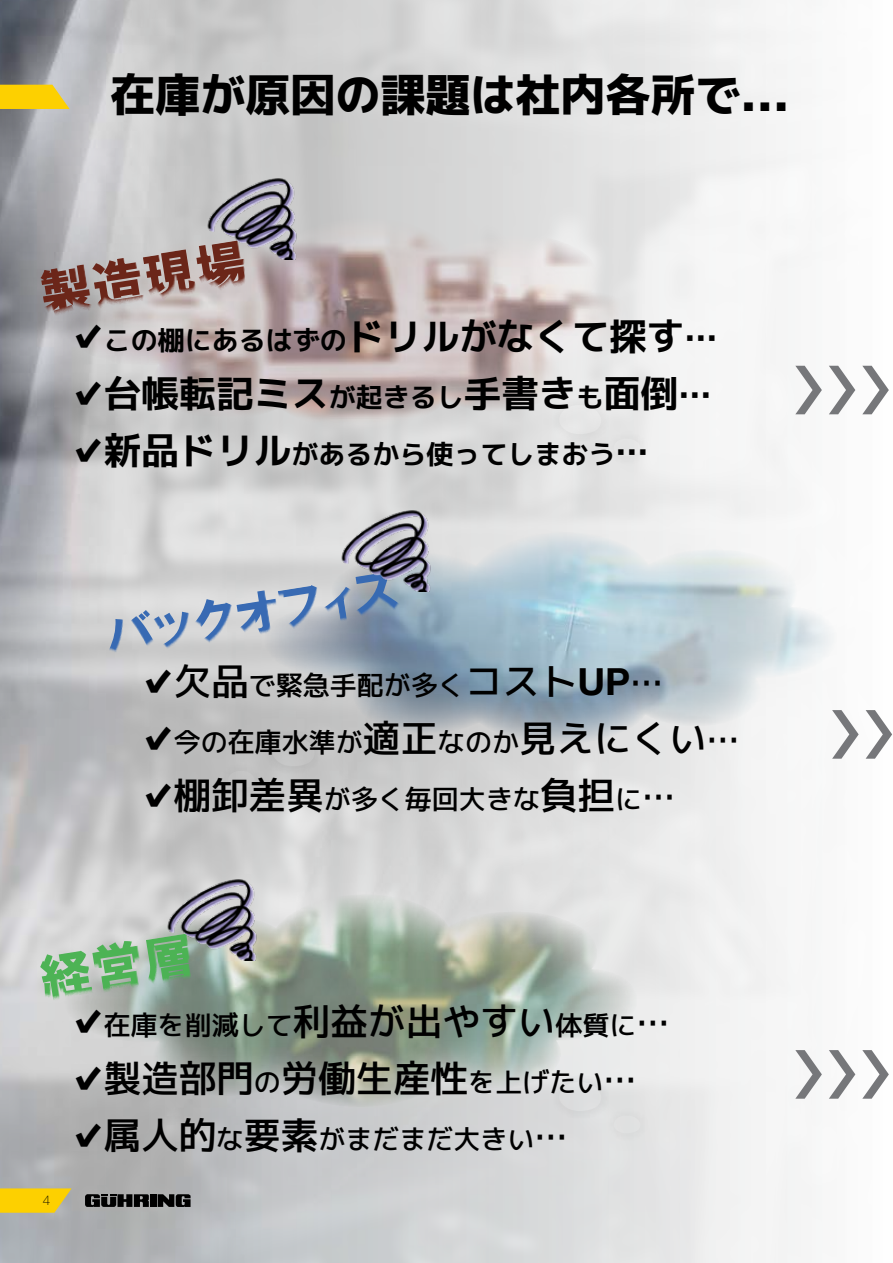
<style>
.page{position:relative;width:893px;height:1263px;background:#fff}
.page>*{position:absolute;margin:0;border:0;box-sizing:border-box;transform-origin:0 0}
.t1{font:52.5px "HGP Soei Kakugothic UB";color:#376ab3}
.t2{font:52.5px "HGP Soei Kakugothic UB";color:#6b2518}
.t3{font:45px "mplus 1 p heavy";color:#000}
.t4{font:37.5px "mplus 1 p bold";color:#000}
.t5{font:37.5px "mplus 1 p medium";color:#000}
.t6{font:27px "mplus 1 p medium";color:#000}
.t7{font:27px "mplus 1 p bold";color:#000}
.t8{font:100 13.5px "Helvetica Neue LTW1 G";color:#000}
.s1{font-size:33px}
.s2{font-size:37.5px}
.s3{font-size:27px}
.s4{font-family:"Helvetica Neue LTW1 G";font-weight:700;font-size:37.5px}
</style>
<div class="page">
<img style="left:0;top:0;width:872px;height:1263px">
<img style="left:62px;top:217px;width:577px;height:214px">
<div style="left:547px;top:389px;width:104px;height:77px;background:#e5e5e5"></div>
<img style="left:205px;top:176px;width:96px;height:83px">
<img style="left:262px;top:532px;width:577px;height:214px">
<svg style="left:217px;top:721px;width:113px;height:78px;background:#c1c1c1"></svg>
<img style="left:339px;top:508px;width:95px;height:83px">
<img style="left:62px;top:894px;width:577px;height:214px">
<svg style="left:547px;top:1065px;width:104px;height:78px;background:#dfe0e1"></svg>
<img style="left:164px;top:877px;width:96px;height:83px">
<svg style="left:761px;top:1050px;width:128px;height:49px"></svg>
<svg style="left:0;top:85px;width:70px;height:24px;background:#f5ce19"></svg>
<svg style="left:0;top:1188px;width:72px;height:25px;background:#f0ca1a"></svg>
<div style="left:150px;top:1194px;width:6px;height:13px;background:#000"></div>
<svg style="left:158px;top:1194px;width:33px;height:13px"></svg>
<svg style="left:85px;top:1194px;width:64px;height:13px"></svg>
<svg style="left:761px;top:366px;width:128px;height:48px"></svg>
<svg style="left:798px;top:710px;width:94px;height:49px"></svg>
<svg style="left:38px;top:933px;width:156px;height:69px;background:#bbc2be"></svg>
<h2 class="t3" style="left:111px;top:63px;width:680px">在庫が原因の課題は社内各所で...</h2>
<h1 class="t2" style="left:36px;top:269px;width:212px;rotate:-9deg">製造現場</h1>
<p class="t7" style="left:71px;top:321px;width:648px"><span class="s1">✔</span>この棚にあるはずの<span class="s2">ドリルがなくて探す</span><span class="s1">…</span></p>
<h3 class="t4" style="left:71px;top:367px;width:642px"><span class="s1">✔</span>台帳転記ミス<span class="s3">が起きるし</span>手書き<span class="s3">も</span>面倒<span class="s1">…</span></h3>
<p class="t7" style="left:71px;top:435px;width:579px"><span class="s1">✔</span><span class="s2">新品ドリル</span>があるから使ってしまおう<span class="s1">…</span></p>
<h1 class="t1" style="left:101px;top:612px;width:298px;rotate:-9deg">バックオフィス</h1>
<p class="t6" style="left:141px;top:666px;width:524px"><span class="s1">✔</span><span class="s2">欠品</span>で緊急手配が多く<span class="s2">コスト</span><span class="s4">UP</span><span class="s1">…</span></p>
<p class="t6" style="left:141px;top:723px;width:600px"><span class="s1">✔</span>今の在庫水準が<span class="s2">適正</span>なのか<span class="s2">見えにくい</span><span class="s1">…</span></p>
<p class="t6" style="left:141px;top:780px;width:535px"><span class="s1">✔</span><span class="s2">棚卸差異</span>が多く毎回大きな<span class="s2">負担</span>に<span class="s1">…</span></p>
<p class="t8" style="left:43px;top:1192px;width:9px">4</p>
<p class="t6" style="left:71px;top:1006px;width:600px"><span class="s1">✔</span>在庫を削減して<span class="s2">利益が出やすい</span>体質に<span class="s1">…</span></p>
<h3 class="t5" style="left:71px;top:1051px;width:567px"><span class="s1">✔</span>製造部門<span class="s3">の</span>労働生産性<span class="s3">を上げたい</span><span class="s1">…</span></h3>
<p class="t6" style="left:71px;top:1120px;width:498px"><span class="s1">✔</span><span class="s2">属人的</span>な<span class="s2">要素</span>がまだまだ大きい<span class="s1">…</span></p>
</div>
